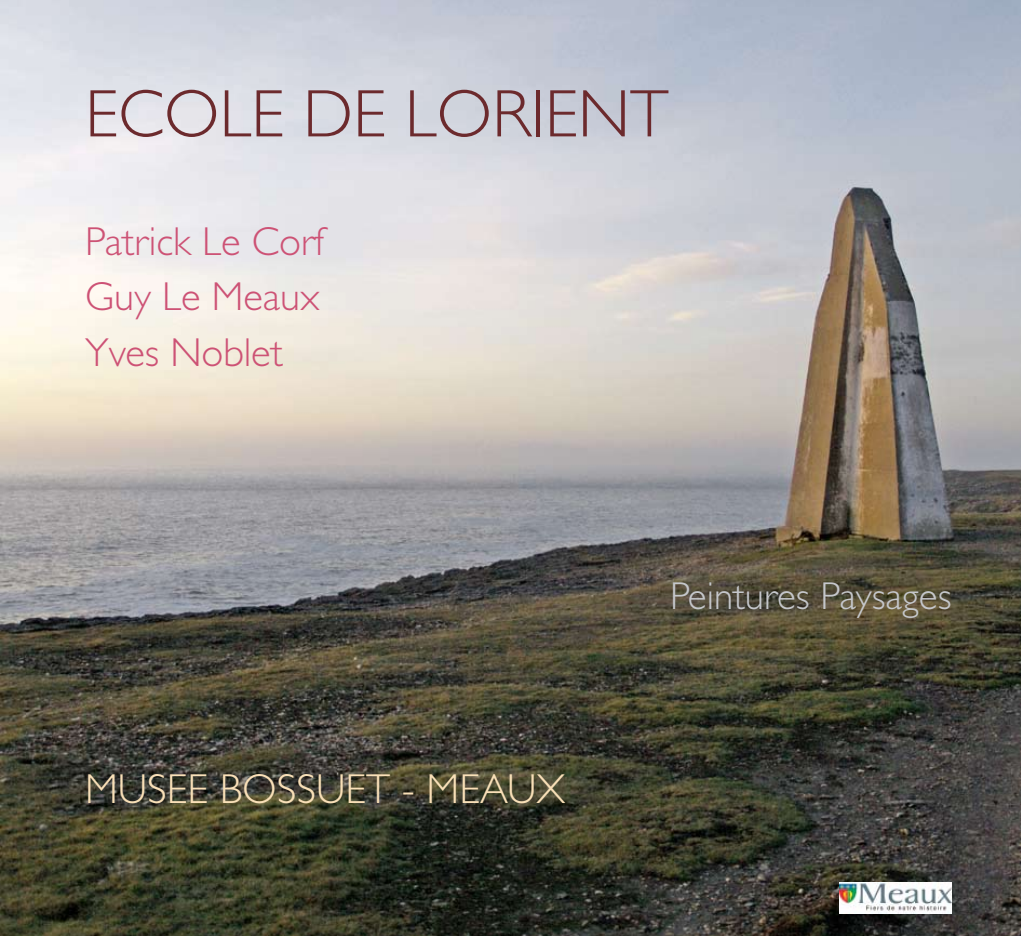
<style>
.page{position:relative;width:1021px;height:936px;background:#fff}
.page>*{position:absolute;margin:0;border:0;box-sizing:border-box;transform-origin:0 0}
.t1{font:300 67.5px "Gill Sans";color:#6c2a2d}
.t2{font:300 42px "Gill Sans";color:#f9e0b8}
.t3{font:300 40.5px/55.5px "Gill Sans";color:#cd5275;text-align:justify}
.t4{font:300 39px "Gill Sans";color:#c5c7cb}
</style>
<div class="page">
<img style="left:0;top:0;width:1020px;height:935px">
<img style="left:839px;top:882px;width:112px;height:31px">
<h1 class="t1" style="left:85px;top:76px;width:585px">ECOLE DE LORIENT</h1>
<p class="t3" style="left:85px;top:214px;width:241px">Patrick Le Corf Guy Le Meaux Yves Noblet</p>
<p class="t2" style="left:85px;top:765px;width:482px">MUSEE BOSSUET - MEAUX</p>
<p class="t4" style="left:670px;top:574px;width:283px">Peintures Paysages</p>
</div>
